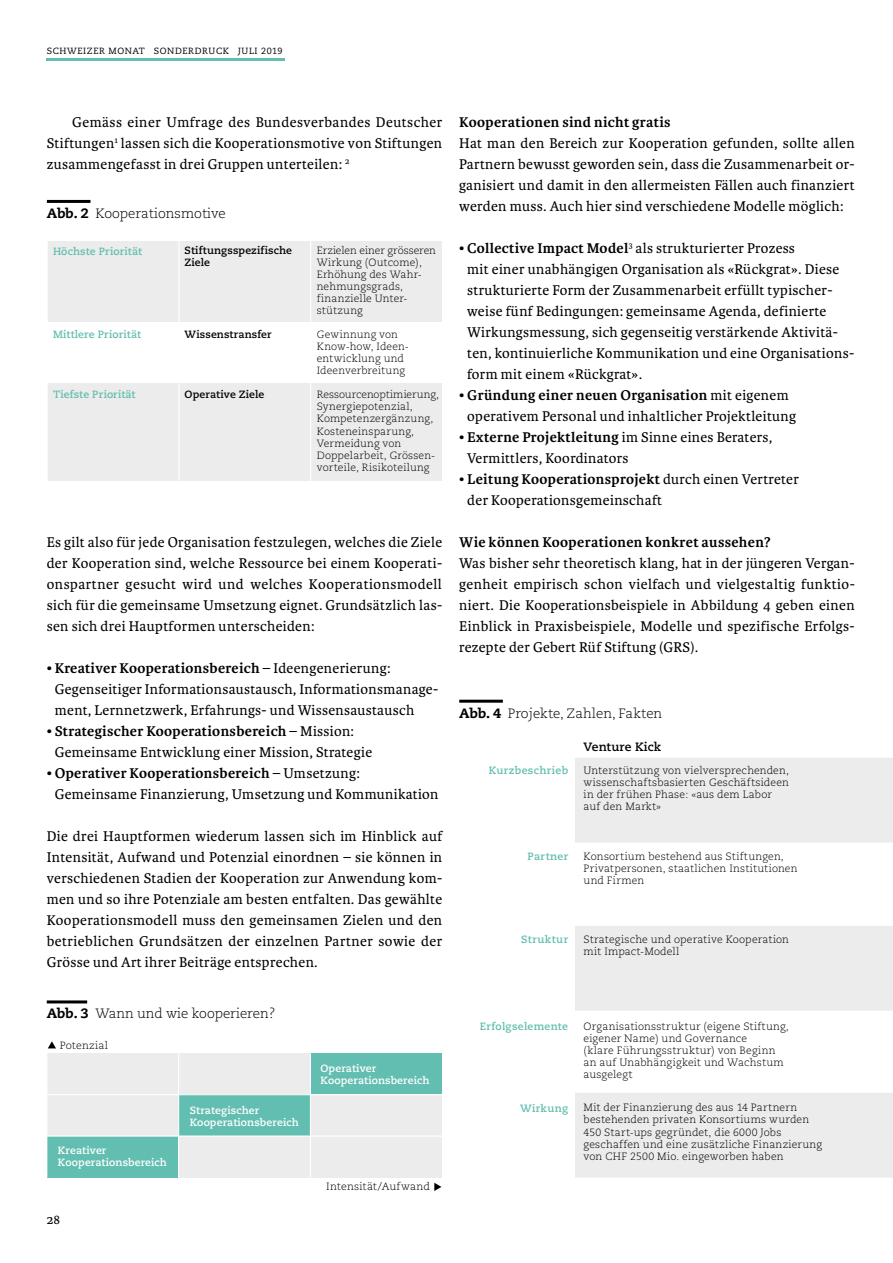
<style>
.page{position:relative;width:893px;height:1263px;background:#fff}
.page>*{position:absolute;margin:0;border:0;box-sizing:border-box;transform-origin:0 0}
.t1{font:15px/21px "Karmina Basic";letter-spacing:.02em;color:#000}
.t2{font:700 15px "Karmina Basic";letter-spacing:.02em;color:#000}
.t3{font:300 13.5px "Caecilia";color:#000}
.t4{font:13.5px "Karmina Basic";color:#000}
.t5{font:700 12px "Caecilia";letter-spacing:.01em;color:#000}
.t6{font:300 10.5px/12px "Caecilia";letter-spacing:.015em;color:#000}
.t7{font:700 10.5px "Caecilia";letter-spacing:.025em;color:#62beb0}
.t8{font:700 10.5px/12px "Caecilia";letter-spacing:.01em;color:#fff}
.t9{font:700 10.5px/12px "Caecilia";letter-spacing:.01em;color:#000}
.t10{font:9px "Caecilia";letter-spacing:.07em;color:#000}
.s1{font-weight:800}
.s2{font-weight:700}
</style>
<div class="page">
<hr style="left:47px;top:59px;width:238px;height:2px;background:#62beb0">
<hr style="left:47px;top:200px;width:43px;height:3px;background:#000">
<div style="left:47px;top:242px;width:396px;height:80px;background:#ececec"></div>
<div style="left:47px;top:383px;width:396px;height:97px;background:#ececec"></div>
<hr style="left:310px;top:240px;width:1px;height:243px;background:#fff">
<hr style="left:442px;top:240px;width:1px;height:243px;background:#fff">
<hr style="left:178px;top:240px;width:1px;height:243px;background:#fff">
<hr style="left:47px;top:240px;width:1px;height:243px;background:#fff">
<div style="left:47px;top:1053px;width:131px;height:42px;background:#ececec"></div>
<div style="left:47px;top:1095px;width:131px;height:41px;background:#ececec"></div>
<div style="left:47px;top:1136px;width:131px;height:41px;background:#62beb0"></div>
<div style="left:178px;top:1053px;width:132px;height:42px;background:#ececec"></div>
<div style="left:178px;top:1095px;width:132px;height:41px;background:#62beb0"></div>
<div style="left:178px;top:1136px;width:132px;height:41px;background:#ececec"></div>
<div style="left:310px;top:1053px;width:132px;height:42px;background:#62beb0"></div>
<div style="left:310px;top:1095px;width:132px;height:41px;background:#ececec"></div>
<div style="left:310px;top:1136px;width:132px;height:41px;background:#ececec"></div>
<hr style="left:47px;top:1135px;width:395px;height:2px;background:#fff">
<hr style="left:47px;top:1094px;width:395px;height:1px;background:#fff">
<hr style="left:178px;top:1053px;width:1px;height:124px;background:#fff">
<hr style="left:310px;top:1053px;width:1px;height:124px;background:#fff">
<svg style="left:48px;top:1041px;width:8px;height:7px"></svg>
<svg style="left:434px;top:1183px;width:7px;height:8px"></svg>
<hr style="left:47px;top:1000px;width:40px;height:3px;background:#000">
<hr style="left:459px;top:700px;width:44px;height:3px;background:#000">
<div style="left:575px;top:758px;width:318px;height:84px;background:#ececec"></div>
<div style="left:575px;top:926px;width:318px;height:85px;background:#ececec"></div>
<div style="left:575px;top:1093px;width:318px;height:84px;background:#ececec"></div>
<p class="t10" style="left:47px;top:46px;width:237px">SCHWEIZER MONAT SONDERDRUCK JULI 2019</p>
<p class="t1" style="left:47px;top:111px;width:397px;text-align:justify;text-indent:26px">Gemäss einer Umfrage des Bundesverbandes Deutscher Stiftungen<sup>1</sup> lassen sich die Kooperationsmotive von Stiftungen zusammengefasst in drei Gruppen unterteilen: <sup>2</sup></p>
<p class="t3" style="left:47px;top:206px;width:180px"><span class="s1">Abb. 2</span> Kooperationsmotive</p>
<p class="t7" style="left:53px;top:245px;width:90px">Höchste Priorität</p>
<p class="t9" style="left:185px;top:245px;width:109px">Stiftungsspezifische<br>Ziele</p>
<p class="t7" style="left:53px;top:329px;width:89px">Mittlere Priorität</p>
<p class="t7" style="left:53px;top:389px;width:84px">Tiefste Priorität</p>
<p class="t9" style="left:185px;top:329px;width:89px">Wissenstransfer</p>
<p class="t9" style="left:185px;top:389px;width:81px">Operative Ziele</p>
<p class="t6" style="left:317px;top:245px;width:121px">Erzielen einer grösseren<br>Wirkung (Outcome),<br>Erhöhung des Wahr&shy;nehmungsgrads, finanzielle Unter&shy;stützung</p>
<p class="t6" style="left:317px;top:329px;width:94px">Gewinnung von<br>Know-how, Ideen&shy;entwicklung und<br>Ideenverbreitung</p>
<p class="t6" style="left:317px;top:389px;width:124px">Ressourcenoptimierung,<br>Synergiepotenzial,<br>Kompetenzergänzung,<br>Kosteneinsparung,<br>Vermeidung von<br>Doppelarbeit, Grössen&shy;vorteile, Risikoteilung</p>
<p class="t1" style="left:47px;top:531px;width:397px;text-align:justify">Es gilt also für jede Organisation festzulegen, welches die Ziele der Kooperation sind, welche Ressource bei einem Kooperati&shy;onspartner gesucht wird und welches Kooperationsmodell sich für die gemeinsame Umsetzung eignet. Grundsätzlich las&shy;sen sich drei Hauptformen unterscheiden:</p>
<p class="t1" style="left:55px;top:657px;width:385px;text-indent:-8px">• <span class="s2">Kreativer Kooperationsbereich</span> – Ideengenerierung:<br>Gegenseitiger Informationsaustausch, Informationsmanage&shy;ment, Lernnetzwerk, Erfahrungs- und Wissensaustausch</p>
<p class="t1" style="left:55px;top:720px;width:319px;text-indent:-8px">• <span class="s2">Strategischer Kooperationsbereich</span> – Mission:<br>Gemeinsame Entwicklung einer Mission, Strategie</p>
<p class="t1" style="left:55px;top:762px;width:385px;text-indent:-8px">• <span class="s2">Operativer Kooperationsbereich</span> – Umsetzung:<br>Gemeinsame Finanzierung, Umsetzung und Kommunikation</p>
<p class="t1" style="left:47px;top:825px;width:397px;text-align:justify">Die drei Hauptformen wiederum lassen sich im Hinblick auf Intensität, Aufwand und Potenzial einordnen – sie können in verschiedenen Stadien der Kooperation zur Anwendung kom&shy;men und so ihre Potenziale am besten entfalten. Das gewählte Kooperationsmodell muss den gemeinsamen Zielen und den betrieblichen Grundsätzen der einzelnen Partner sowie der Grösse und Art ihrer Beiträge entsprechen.</p>
<p class="t3" style="left:47px;top:1006px;width:230px"><span class="s1">Abb. 3</span> Wann und wie kooperieren?</p>
<p class="t6" style="left:60px;top:1039px;width:50px">Potenzial</p>
<p class="t8" style="left:58px;top:1145px;width:111px">Kreativer<br>Kooperationsbereich</p>
<p class="t4" style="left:47px;top:1212px;width:15px">28</p>
<p class="t8" style="left:190px;top:1104px;width:111px">Strategischer<br>Kooperationsbereich</p>
<p class="t8" style="left:320px;top:1062px;width:111px">Operativer<br>Kooperationsbereich</p>
<p class="t6" style="left:326px;top:1180px;width:105px">Intensität/Aufwand</p>
<p class="t2" style="left:459px;top:113px;width:213px">Kooperationen sind nicht gratis</p>
<p class="t1" style="left:459px;top:132px;width:397px;text-align:justify">Hat man den Bereich zur Kooperation gefunden, sollte allen Partnern bewusst geworden sein, dass die Zusammenarbeit or&shy;ganisiert und damit in den allermeisten Fällen auch finanziert werden muss. Auch hier sind verschiedene Modelle möglich:</p>
<p class="t1" style="left:467px;top:237px;width:388px;text-indent:-8px">• <span class="s2">Collective Impact Model</span><sup>3</sup> als strukturierter Prozess<br>mit einer unabhängigen Organisation als «Rückgrat». Diese strukturierte Form der Zusammenarbeit erfüllt typischer&shy;weise fünf Bedingungen: gemeinsame Agenda, definierte Wirkungsmessung, sich gegenseitig verstärkende Aktivitä&shy;ten, kontinuierliche Kommunikation und eine Organisations&shy;form mit einem «Rückgrat».</p>
<p class="t1" style="left:459px;top:384px;width:338px;text-align:center">• <span class="s2">Gründung einer neuen Organisation</span> mit eigenem operativem Personal und inhaltlicher Projektleitung</p>
<p class="t1" style="left:467px;top:426px;width:307px;text-indent:-8px">• <span class="s2">Externe Projektleitung</span> im Sinne eines Beraters,<br>Vermittlers, Koordinators</p>
<p class="t1" style="left:467px;top:468px;width:333px;text-indent:-8px">• <span class="s2">Leitung Kooperationsprojekt</span> durch einen Vertreter der Kooperationsgemeinschaft</p>
<p class="t2" style="left:459px;top:533px;width:313px">Wie können Kooperationen konkret aussehen?</p>
<p class="t1" style="left:459px;top:552px;width:397px;text-align:justify">Was bisher sehr theoretisch klang, hat in der jüngeren Vergan&shy;genheit empirisch schon vielfach und vielgestaltig funktio&shy;niert. Die Kooperationsbeispiele in Abbildung 4 geben einen Einblick in Praxisbeispiele, Modelle und spezifische Erfolgs&shy;rezepte der Gebert Rüf Stiftung (GRS).</p>
<p class="t3" style="left:459px;top:705px;width:205px"><span class="s1">Abb. 4</span> Projekte, Zahlen, Fakten</p>
<p class="t7" style="left:489px;top:764px;width:81px">Kurzbeschrieb</p>
<p class="t5" style="left:584px;top:740px;width:79px">Venture Kick</p>
<p class="t6" style="left:584px;top:764px;width:207px">Unterstützung von vielversprechenden, wissenschaftsbasierten Geschäftsideen in der frühen Phase: «aus dem Labor auf den Markt»</p>
<p class="t7" style="left:527px;top:850px;width:42px">Partner</p>
<p class="t6" style="left:584px;top:850px;width:216px">Konsortium bestehend aus Stiftungen,<br>Privatpersonen, staatlichen Institutionen und Firmen</p>
<p class="t7" style="left:521px;top:933px;width:48px">Struktur</p>
<p class="t6" style="left:584px;top:933px;width:207px">Strategische und operative Kooperation mit Impact-Modell</p>
<p class="t7" style="left:480px;top:1020px;width:90px">Erfolgselemente</p>
<p class="t7" style="left:520px;top:1102px;width:50px">Wirkung</p>
<p class="t6" style="left:584px;top:1020px;width:207px">Organisationsstruktur (eigene Stiftung, eigener Name) und Governance<br>(klare Führungsstruktur) von Beginn an auf Unabhängigkeit und Wachstum ausgelegt</p>
<p class="t6" style="left:584px;top:1102px;width:240px">Mit der Finanzierung des aus 14 Partnern bestehenden privaten Konsortiums wurden 450 Start-ups gegründet, die 6000 Jobs geschaffen und eine zusätzliche Finanzierung von CHF 2500 Mio. eingeworben haben</p>
</div>
